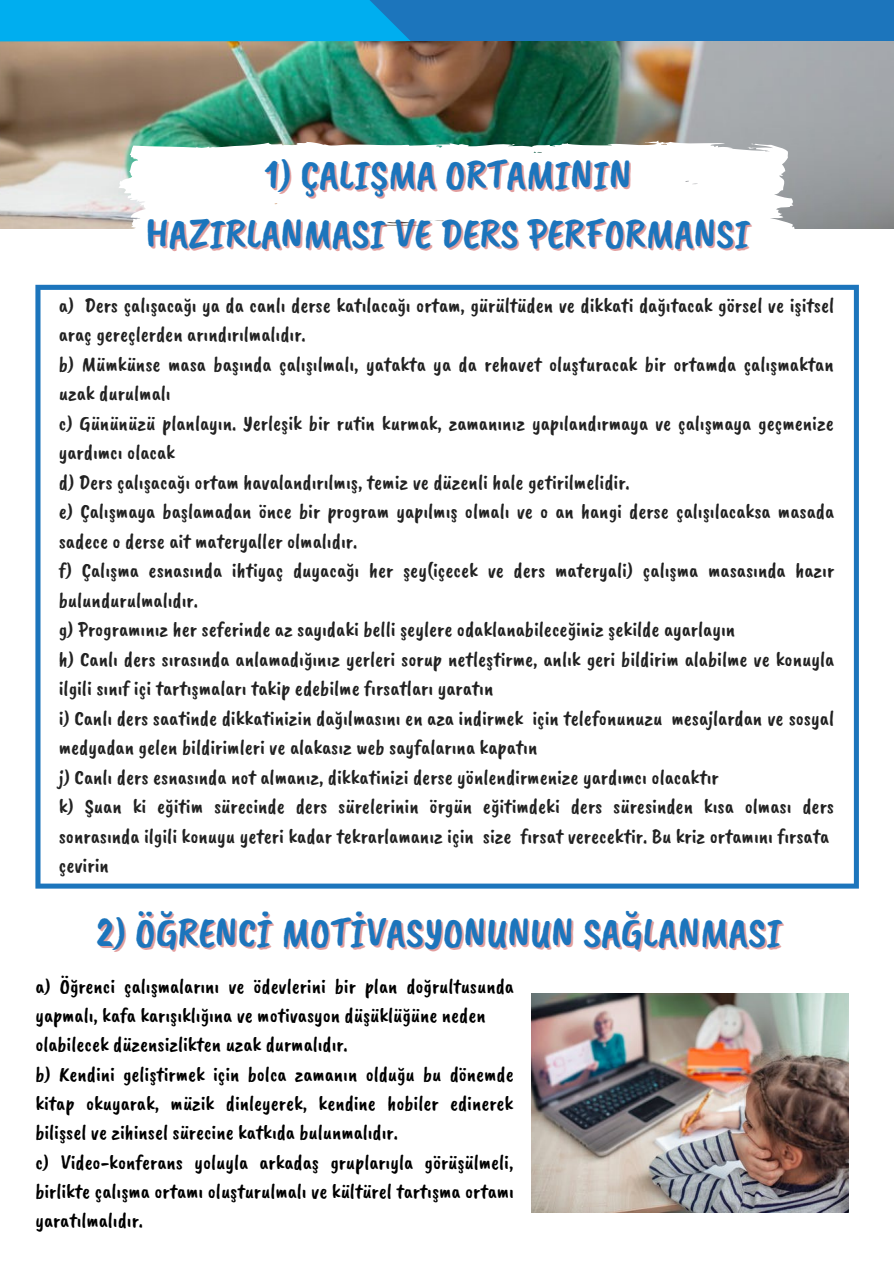
<style>
.page{position:relative;width:894px;height:1264px;background:#fff}
.page>*{position:absolute;margin:0;border:0;box-sizing:border-box;transform-origin:0 0}
.t1{font:42px/58.5px "Caveat Brush";color:#1c75bc;text-align:center}
.t2{font:21.15px/29.5px "Caveat Brush";color:#222}
.t3{font:21px/29.2px "Caveat Brush";color:#000}
</style>
<div class="page">
<img style="left:410px;top:41px;width:483px;height:188px">
<svg style="left:35px;top:285px;width:823px;height:603px"></svg>
<svg style="left:410px;top:141px;width:387px;height:88px"></svg>
<div style="left:172px;top:0;width:721px;height:41px;background:#1c75bc"></div>
<img style="left:0;top:0;width:410px;height:229px">
<img style="left:531px;top:993px;width:316px;height:219px">
<h1 class="t1" style="left:145px;top:145px;width:606px">1) ÇALIŞMA ORTAMININ<br>HAZIRLANMASI VE DERS PERFORMANSI</h1>
<p class="t2" style="left:59px;top:290px;width:776px">a) Ders çalışacağı ya da canlı derse katılacağı ortam, gürültüden ve dikkati dağıtacak görsel ve işitsel araç gereçlerden arındırılmalıdır.<br>b) Mümkünse masa başında çalışılmalı, yatakta ya da rehavet oluşturacak bir ortamda çalışmaktan uzak durulmalı<br>c) Gününüzü planlayın. Yerleşik bir rutin kurmak, zamanınız yapılandırmaya ve çalışmaya geçmenize yardımcı olacak<br>d) Ders çalışacağı ortam havalandırılmış, temiz ve düzenli hale getirilmelidir.<br>e) Çalışmaya başlamadan önce bir program yapılmış olmalı ve o an hangi derse çalışılacaksa masada sadece o derse ait materyaller olmalıdır.<br>f) Çalışma esnasında ihtiyaç duyacağı her şey(içecek ve ders materyali) çalışma masasında hazır bulundurulmalıdır.<br>g) Programınız her seferinde az sayıdaki belli şeylere odaklanabileceğiniz şekilde ayarlayın<br>h) Canlı ders sırasında anlamadığınız yerleri sorup netleştirme, anlık geri bildirim alabilme ve konuyla ilgili sınıf içi tartışmaları takip edebilme fırsatları yaratın<br>i) Canlı ders saatinde dikkatinizin dağılmasını en aza indirmek için telefonunuzu mesajlardan ve sosyal medyadan gelen bildirimleri ve alakasız web sayfalarına kapatın<br>j) Canlı ders esnasında not almanız, dikkatinizi derse yönlendirmenize yardımcı olacaktır<br>k) Şuan ki eğitim sürecinde ders sürelerinin örgün eğitimdeki ders süresinden kısa olması ders sonrasında ilgili konuyu yeteri kadar tekrarlamanız için size fırsat verecektir. Bu kriz ortamını fırsata çevirin</p>
<h1 class="t1" style="left:96px;top:903px;width:687px">2) ÖĞRENCİ MOTİVASYONUNUN SAĞLANMASI</h1>
<p class="t3" style="left:35px;top:971px;width:480px">a) Öğrenci çalışmalarını ve ödevlerini bir plan doğrultusunda yapmalı, kafa karışıklığına ve motivasyon düşüklüğüne neden olabilecek düzensizlikten uzak durmalıdır.<br>b) Kendini geliştirmek için bolca zamanın olduğu bu dönemde kitap okuyarak, müzik dinleyerek, kendine hobiler edinerek bilişsel ve zihinsel sürecine katkıda bulunmalıdır.<br>c) Video-konferans yoluyla arkadaş gruplarıyla görüşülmeli, birlikte çalışma ortamı oluşturulmalı ve kültürel tartışma ortamı yaratılmalıdır.</p>
</div>
